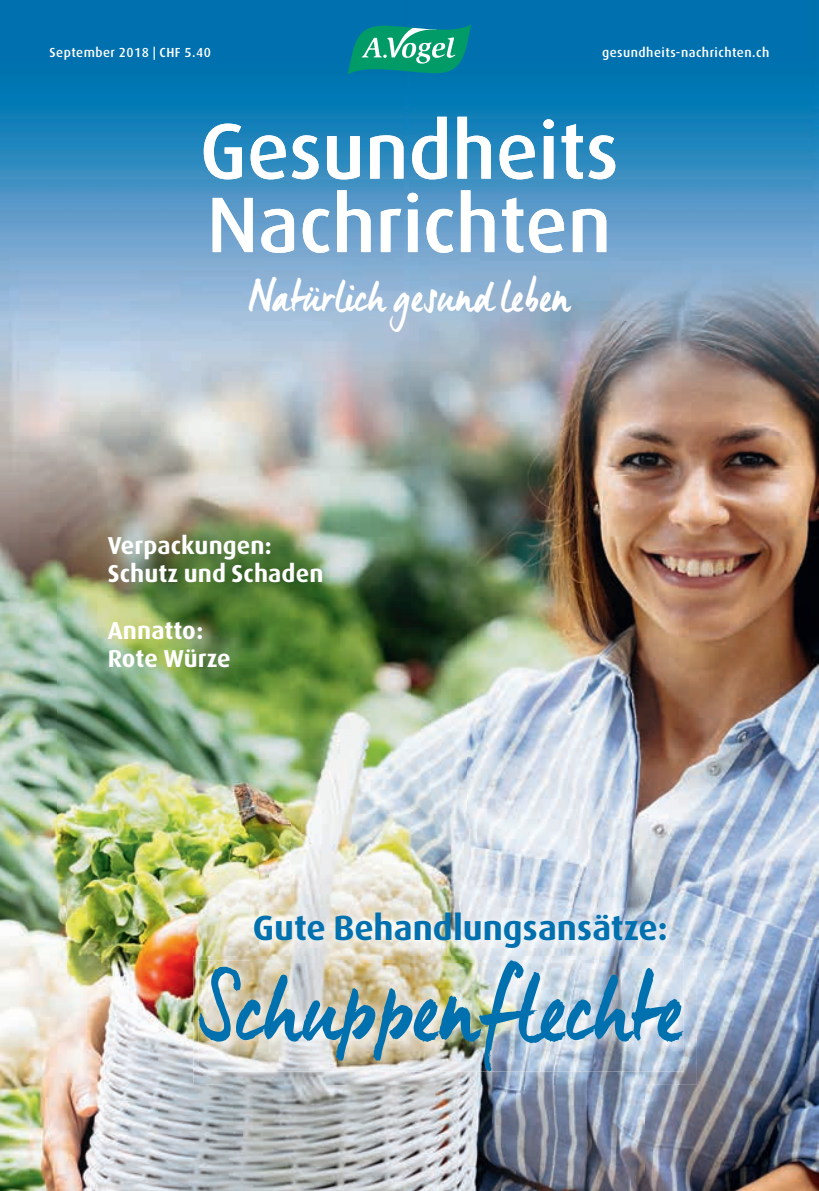
<style>
.page{position:relative;width:819px;height:1191px;background:#fff}
.page>*{position:absolute;margin:0;border:0;box-sizing:border-box;transform-origin:0 0}
.t1{font:96.25px "Manus";color:#0070ae}
.t2{font:500 78.75px/73.5px "Dax";color:#fff}
.t3{font:44.62px "Manus";letter-spacing:.005em;color:#fff}
.t4{font:700 35px "Dax";color:#0070ae}
.t5{font:700 24.5px/28px "Dax";letter-spacing:.005em;color:#fff}
.t6{font:500 13.12px "Dax";letter-spacing:.035em;color:#fff}
</style>
<div class="page">
<img style="left:0;top:436px;width:57px;height:755px">
<img style="left:57px;top:436px;width:410px;height:378px">
<img style="left:467px;top:436px;width:352px;height:504px">
<img style="left:57px;top:814px;width:235px;height:188px">
<img style="left:292px;top:814px;width:176px;height:94px">
<img style="left:644px;top:940px;width:175px;height:251px">
<img style="left:57px;top:1002px;width:176px;height:189px">
<img style="left:233px;top:1084px;width:411px;height:107px">
<img style="left:0;top:0;width:819px;height:436px">
<svg style="left:347px;top:25px;width:124px;height:49px;background:#209e89"></svg>
<img style="left:193px;top:956px;width:503px;height:128px">
<img style="left:199px;top:960px;width:484px;height:111px">
<img style="left:250px;top:908px;width:430px;height:52px">
<img style="left:250px;top:960px;width:430px;height:2px">
<p class="t6" style="left:50px;top:45px;width:163px">September 2018 | CHF 5.40</p>
<p class="t6" style="left:602px;top:45px;width:169px">gesundheits-nachrichten.ch</p>
<h2 class="t2" style="left:200px;top:115px;width:420px">Gesundheits<br>Nachrichten</h2>
<h3 class="t3" style="left:249px;top:270px;width:323px">Natürlich gesund leben</h3>
<h3 class="t5" style="left:108px;top:532px;width:217px">Verpackungen:<br>Schutz und Schaden</h3>
<h3 class="t5" style="left:108px;top:616px;width:124px">Annatto:<br>Rote Würze</h3>
<h3 class="t4" style="left:253px;top:908px;width:416px">Gute Behandlungsansätze:</h3>
<h1 class="t1" style="left:198px;top:950px;width:486px">Schuppenflechte</h1>
</div>
